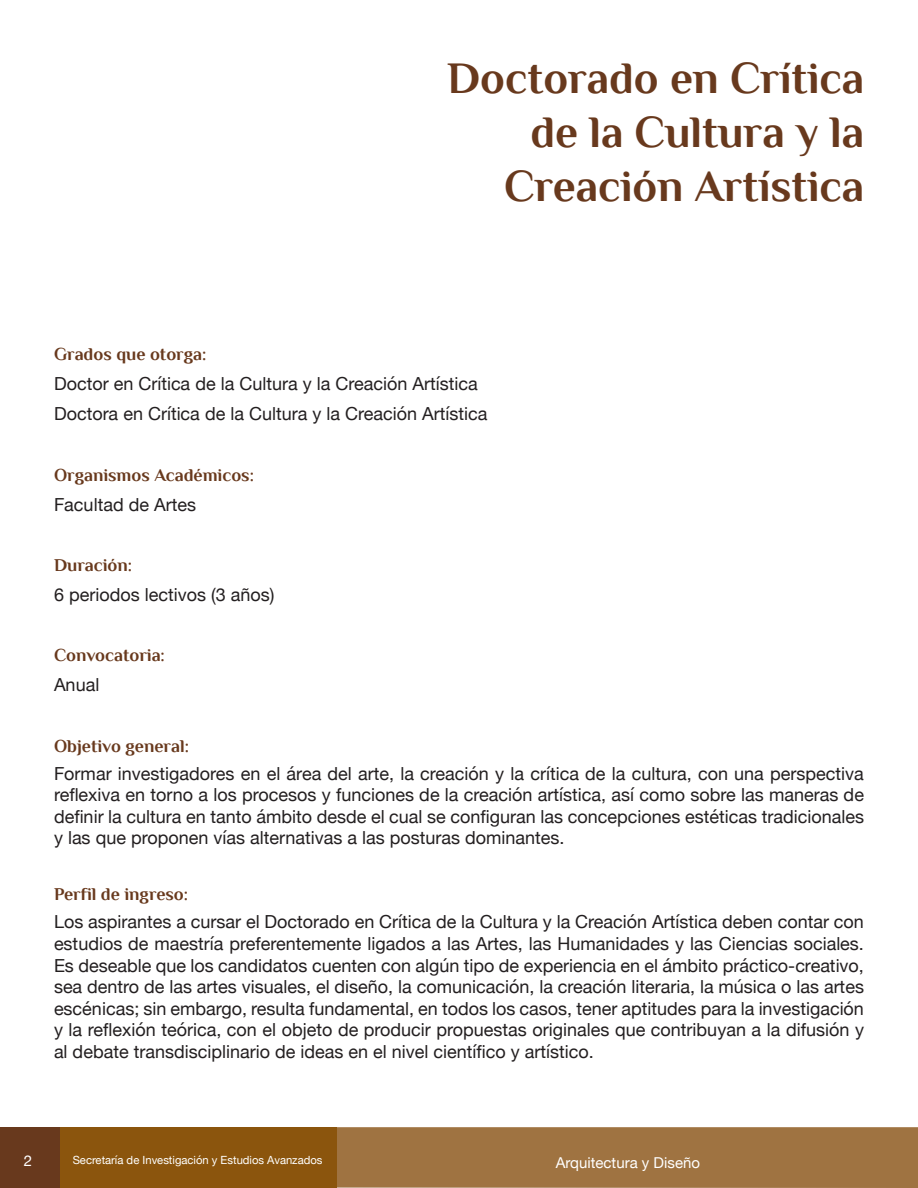
<style>
.page{position:relative;width:918px;height:1188px;background:#fff}
.page>*{position:absolute;margin:0;border:0;box-sizing:border-box;transform-origin:0 0}
.t1{font:700 45px "Philosopher";color:#68391d}
.t2{font:18px/21.6px "Helvetica Neue";color:#231f20;text-align:justify}
.t3{font:700 18px "Philosopher";color:#68391d}
.t4{font:15px "Helvetica Neue";color:#fff}
.t5{font:11.25px "Helvetica Neue";color:#fff}
</style>
<div class="page">
<div style="left:337px;top:1127px;width:581px;height:61px;background:#9f7341"></div>
<div style="left:60px;top:1127px;width:277px;height:61px;background:#8b550d"></div>
<div style="left:0;top:1127px;width:60px;height:61px;background:#68391d"></div>
<p class="t1" style="left:447px;top:54px;width:418px">Doctorado en Crítica</p>
<p class="t1" style="left:531px;top:108px;width:335px">de la Cultura y la</p>
<p class="t1" style="left:504px;top:162px;width:362px">Creación Artística</p>
<p class="t3" style="left:54px;top:345px;width:154px">Grados que otorga:</p>
<p class="t2" style="left:54px;top:374px;width:425px">Doctor en Crítica de la Cultura y la Creación Artística</p>
<p class="t2" style="left:54px;top:404px;width:435px">Doctora en Crítica de la Cultura y la Creación Artística</p>
<p class="t3" style="left:54px;top:465px;width:202px">Organismos Académicos:</p>
<p class="t2" style="left:54px;top:495px;width:144px">Facultad de Artes</p>
<p class="t3" style="left:54px;top:555px;width:80px">Duración:</p>
<p class="t2" style="left:54px;top:585px;width:222px">6 periodos lectivos (3 años)</p>
<p class="t3" style="left:54px;top:646px;width:112px">Convocatoria:</p>
<p class="t2" style="left:54px;top:675px;width:47px">Anual</p>
<p class="t3" style="left:54px;top:736px;width:136px">Objetivo general:</p>
<p class="t2" style="left:54px;top:763px;width:812px">Formar investigadores en el área del arte, la creación y la crítica de la cultura, con una perspectiva reflexiva en torno a los procesos y funciones de la creación artística, así como sobre las maneras de definir la cultura en tanto ámbito desde el cual se configuran las concepciones estéticas tradicionales y las que proponen vías alternativas a las posturas dominantes.</p>
<p class="t3" style="left:54px;top:885px;width:136px">Perfil de ingreso:</p>
<p class="t2" style="left:54px;top:912px;width:812px">Los aspirantes a cursar el Doctorado en Crítica de la Cultura y la Creación Artística deben contar con estudios de maestría preferentemente ligados a las Artes, las Humanidades y las Ciencias sociales.<br>Es deseable que los candidatos cuenten con algún tipo de experiencia en el ámbito práctico-creativo, sea dentro de las artes visuales, el diseño, la comunicación, la creación literaria, la música o las artes escénicas; sin embargo, resulta fundamental, en todos los casos, tener aptitudes para la investigación y la reflexión teórica, con el objeto de producir propuestas originales que contribuyan a la difusión y al debate transdisciplinario de ideas en el nivel científico y artístico.</p>
<p class="t4" style="left:24px;top:1150px;width:10px">2</p>
<p class="t5" style="left:73px;top:1152px;width:251px">Secretaría de Investigación y Estudios Avanzados</p>
<p class="t4" style="left:556px;top:1152px;width:146px">Arquitectura y Diseño</p>
</div>
